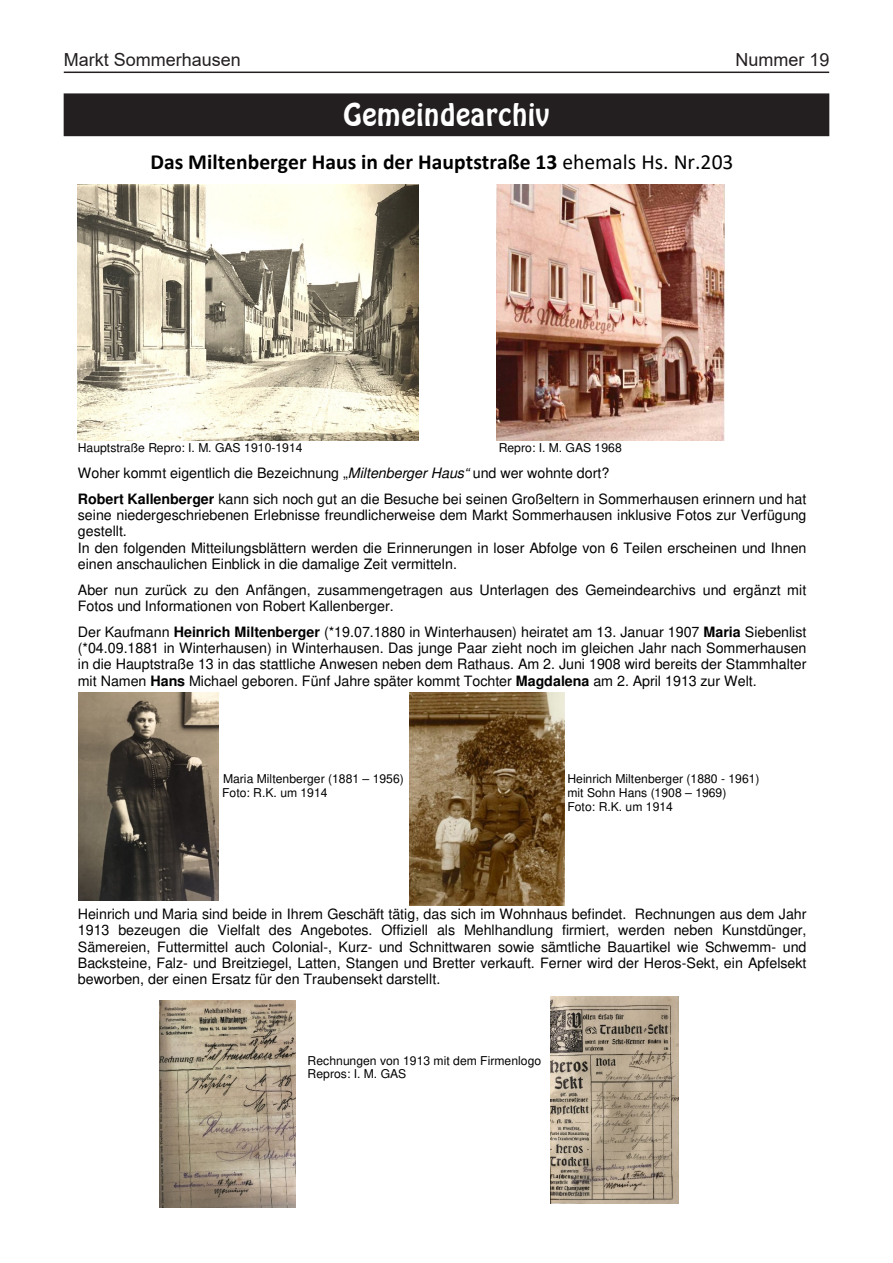
<style>
.page{position:relative;width:893px;height:1263px;background:#fff}
.page>*{position:absolute;margin:0;border:0;box-sizing:border-box;transform-origin:0 0}
.t1{font:30px "Hobo BT";color:#fff}
.t2{font:700 21.6px "Calibri";color:#000}
.t3{font:18px "Arial";color:#231f20}
.t4{font:14.25px/16.4px "Helvetica";color:#000}
.t5{font:12.15px/14px "Helvetica";letter-spacing:.005em;color:#000}
.s1{font-weight:400}
.s2{font-style:italic}
.s3{font-weight:700}
</style>
<div class="page">
<hr style="left:64px;top:72px;width:765px;height:1px;background:#231f20">
<div style="left:64px;top:94px;width:765px;height:42px;background:#231f20"></div>
<img style="left:78px;top:185px;width:341px;height:255px">
<img style="left:497px;top:185px;width:228px;height:255px">
<img style="left:79px;top:692px;width:139px;height:209px">
<img style="left:410px;top:692px;width:154px;height:213px">
<img style="left:550px;top:996px;width:128px;height:207px">
<img style="left:159px;top:1000px;width:136px;height:207px">
<p class="t3" style="left:64px;top:48px;width:179px">Markt Sommerhausen</p>
<p class="t3" style="left:735px;top:48px;width:96px">Nummer 19</p>
<h1 class="t1" style="left:343px;top:97px;width:208px">Gemeindearchiv</h1>
<h2 class="t2" style="left:150px;top:146px;width:584px">Das Miltenberger Haus in der Hauptstraße 13 <span class="s1">ehemals Hs. Nr.203</span></h2>
<p class="t5" style="left:78px;top:441px;width:226px">Hauptstraße Repro: I. M. GAS 1910-1914</p>
<p class="t5" style="left:499px;top:441px;width:125px">Repro: I. M. GAS 1968</p>
<p class="t4" style="left:78px;top:462px;width:730px;line-height:25.7px">Woher kommt eigentlich die Bezeichnung „<span class="s2">Miltenberger Haus“</span> und wer wohnte dort?<br><span class="s3">Robert Kallenberger</span> kann sich noch gut an die Besuche bei seinen Großeltern in Sommerhausen erinnern und hat</p>
<p class="t4" style="left:78px;top:508px;width:730px">seine niedergeschriebenen Erlebnisse freundlicherweise dem Markt Sommerhausen inklusive Fotos zur Verfügung gestellt.<br>In den folgenden Mitteilungsblättern werden die Erinnerungen in loser Abfolge von 6 Teilen erscheinen und Ihnen einen anschaulichen Einblick in die damalige Zeit vermitteln.</p>
<p class="t4" style="left:78px;top:583px;width:730px">Aber nun zurück zu den Anfängen, zusammengetragen aus Unterlagen des Gemeindearchivs und ergänzt mit<br>Fotos und Informationen von Robert Kallenberger.</p>
<p class="t4" style="left:78px;top:625px;width:730px;text-align:justify">Der Kaufmann <span class="s3">Heinrich Miltenberger</span> (*19.07.1880 in Winterhausen) heiratet am 13. Januar 1907 <span class="s3">Maria</span> Siebenlist (*04.09.1881 in Winterhausen) in Winterhausen. Das junge Paar zieht noch im gleichen Jahr nach Sommerhausen in die Hauptstraße 13 in das stattliche Anwesen neben dem Rathaus. Am 2. Juni 1908 wird bereits der Stammhalter mit Namen <span class="s3">Hans</span> Michael geboren. Fünf Jahre später kommt Tochter <span class="s3">Magdalena</span> am 2. April 1913 zur Welt.</p>
<p class="t5" style="left:223px;top:773px;width:182px">Maria Miltenberger (1881 – 1956)</p>
<p class="t5" style="left:567px;top:773px;width:194px">Heinrich Miltenberger (1880 - 1961)</p>
<p class="t5" style="left:222px;top:787px;width:107px">Foto: R.K. um 1914</p>
<p class="t5" style="left:567px;top:787px;width:160px">mit Sohn Hans (1908 – 1969)<br>Foto: R.K. um 1914</p>
<p class="t4" style="left:78px;top:907px;width:730px;text-align:justify">Heinrich und Maria sind beide in Ihrem Geschäft tätig, das sich im Wohnhaus befindet. Rechnungen aus dem Jahr 1913 bezeugen die Vielfalt des Angebotes. Offiziell als Mehlhandlung firmiert, werden neben Kunstdünger, Sämereien, Futtermittel auch Colonial-, Kurz- und Schnittwaren sowie sämtliche Bauartikel wie Schwemm- und Backsteine, Falz- und Breitziegel, Latten, Stangen und Bretter verkauft. Ferner wird der Heros-Sekt, ein Apfelsekt beworben, der einen Ersatz für den Traubensekt darstellt.</p>
<p class="t5" style="left:308px;top:1054px;width:235px">Rechnungen von 1913 mit dem Firmenlogo<br>Repros: I. M. GAS</p>
</div>
